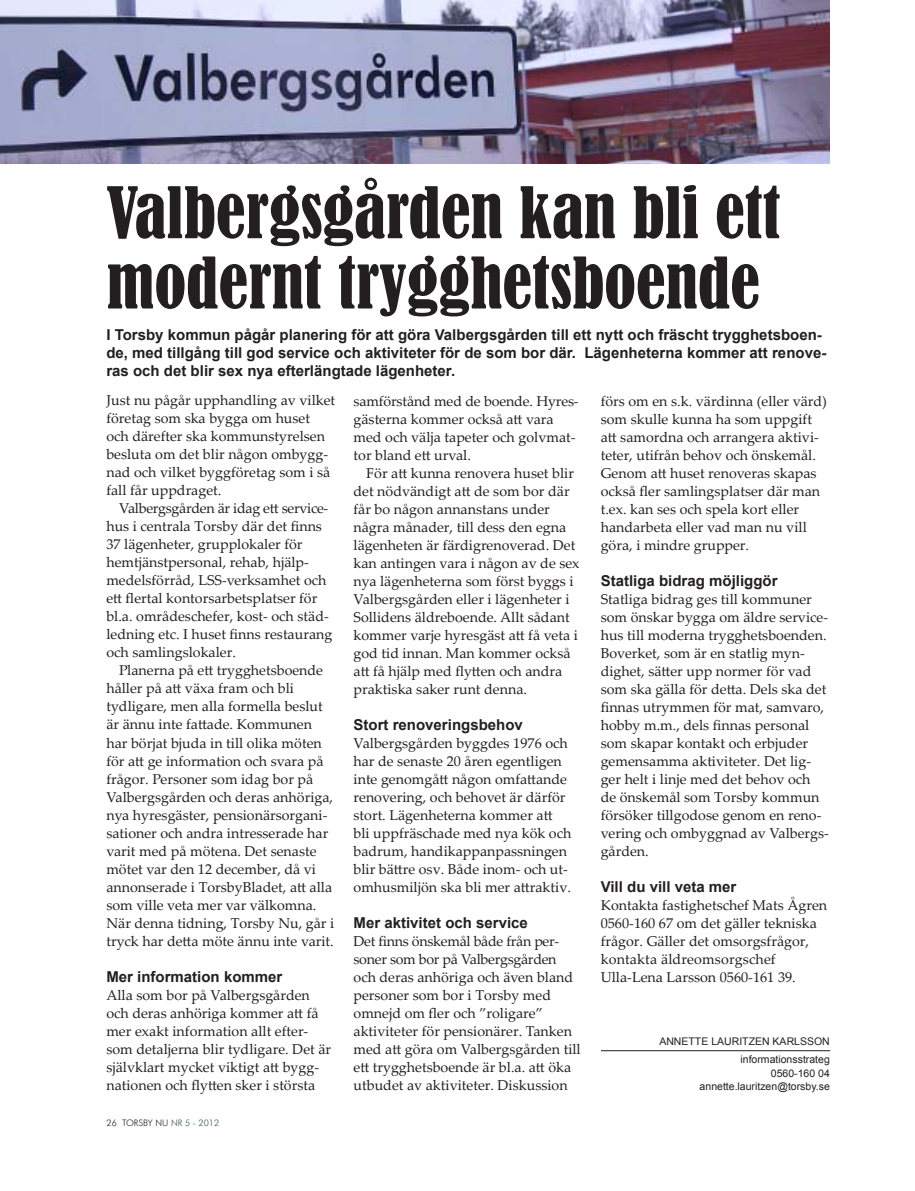
<style>
.page{position:relative;width:915px;height:1191px;background:#fff}
.page>*{position:absolute;margin:0;border:0;box-sizing:border-box;transform-origin:0 0}
.rubrik{font:condensed 66px "Bernard";color:#231f20}
.Ingress{font:700 15px/18px "Arial";color:#231f20}
.Underrubrik_1{font:700 15px "Arial";color:#231f20}
.brödtext_u_stycke{font:14.25px/18px "Palatino Linotype";color:#231f20}
.brödtext{font:14.25px/18px "Palatino Linotype";color:#231f20}
.avsändare{font:10.5px "Arial";color:#231f20}
.t1{font:300 9px "Futura BT";color:#231f20}
.s1{color:#345853}
</style>
<div class="page">
<hr style="left:600px;top:1050px;width:229px;height:1px;background:#231f20">
<img style="left:0;top:0;width:829px;height:164px">
<p class="rubrik" style="left:106px;top:174px;width:675px">Valbergsgården kan bli ett</p>
<p class="rubrik" style="left:106px;top:245px;width:654px">modernt trygghetsboende</p>
<p class="Ingress" style="left:106px;top:326px;width:721px">I Torsby kommun pågår planering för att göra Valbergsgården till ett nytt och fräscht trygghetsboen&shy;de, med tillgång till god service och aktiviteter för de som bor där. Lägenheterna kommer att renove&shy;ras och det blir sex nya efterlängtade lägenheter.</p>
<p class="brödtext_u_stycke" style="left:106px;top:391px;width:230px">Just nu pågår upphandling av vilket företag som ska bygga om huset och därefter ska kommunstyrelsen besluta om det blir någon ombygg&shy;nad och vilket byggföretag som i så fall får uppdraget.</p>
<p class="brödtext" style="left:106px;top:499px;width:227px;text-indent:13px">Valbergsgården är idag ett service&shy;hus i centrala Torsby där det finns 37 lägenheter, grupplokaler för hemtjänstpersonal, rehab, hjälp&shy;medelsförråd, LSS-verksamhet och ett flertal kontorsarbetsplatser för bl.a. områdeschefer, kost- och städ&shy;ledning etc. I huset finns restaurang och samlingslokaler.</p>
<p class="brödtext" style="left:106px;top:661px;width:229px;text-indent:13px">Planerna på ett trygghetsboende håller på att växa fram och bli tydligare, men alla formella beslut är ännu inte fattade. Kommunen har börjat bjuda in till olika möten för att ge information och svara på frågor. Personer som idag bor på Valbergsgården och deras anhöriga, nya hyresgäster, pensionärsorgani&shy;sationer och andra intresserade har varit med på mötena. Det senaste mötet var den 12 december, då vi annonserade i TorsbyBladet, att alla som ville veta mer var välkomna.<br>När denna tidning, Torsby Nu, går i tryck har detta möte ännu inte varit.</p>
<p class="Underrubrik_1" style="left:106px;top:966px;width:177px">Mer information kommer</p>
<p class="brödtext_u_stycke" style="left:106px;top:985px;width:226px">Alla som bor på Valbergsgården och deras anhöriga kommer att få mer exakt information allt efter&shy;som detaljerna blir tydligare. Det är självklart mycket viktigt att bygg&shy;nationen och flytten sker i största</p>
<p class="t1" style="left:106px;top:1116px;width:114px">26 TORSBY NU <span class="s1">NR 5 - 2012</span></p>
<p class="brödtext_u_stycke" style="left:353px;top:391px;width:226px">samförstånd med de boende. Hyres&shy;gästerna kommer också att vara med och välja tapeter och golvmat&shy;tor bland ett urval.</p>
<p class="brödtext" style="left:353px;top:463px;width:227px;text-indent:13px">För att kunna renovera huset blir det nödvändigt att de som bor där får bo någon annanstans under några månader, till dess den egna lägenheten är färdigrenoverad. Det kan antingen vara i någon av de sex nya lägenheterna som först byggs i Valbergsgården eller i lägenheter i Sollidens äldreboende. Allt sådant kommer varje hyresgäst att få veta i god tid innan. Man kommer också att få hjälp med flytten och andra praktiska saker runt denna.</p>
<p class="Underrubrik_1" style="left:353px;top:715px;width:171px">Stort renoveringsbehov</p>
<p class="brödtext_u_stycke" style="left:353px;top:733px;width:219px">Valbergsgården byggdes 1976 och har de senaste 20 åren egentligen inte genomgått någon omfattande renovering, och behovet är därför stort. Lägenheterna kommer att bli uppfräschade med nya kök och badrum, handikappanpassningen blir bättre osv. Både inom- och ut&shy;omhusmiljön ska bli mer attraktiv.</p>
<p class="Underrubrik_1" style="left:353px;top:913px;width:176px">Mer aktivitet och service</p>
<p class="brödtext_u_stycke" style="left:353px;top:931px;width:229px">Det finns önskemål både från per&shy;soner som bor på Valbergsgården och deras anhöriga och även bland personer som bor i Torsby med omnejd om fler och ”roligare” aktiviteter för pensionärer. Tanken med att göra om Valbergsgården till ett trygghetsboende är bl.a. att öka utbudet av aktiviteter. Diskussion</p>
<p class="brödtext_u_stycke" style="left:600px;top:391px;width:228px">förs om en s.k. värdinna (eller värd) som skulle kunna ha som uppgift att samordna och arrangera aktivi&shy;teter, utifrån behov och önskemål.<br>Genom att huset renoveras skapas också fler samlingsplatser där man t.ex. kan ses och spela kort eller handarbeta eller vad man nu vill göra, i mindre grupper.</p>
<p class="Underrubrik_1" style="left:600px;top:571px;width:178px">Statliga bidrag möjliggör</p>
<p class="brödtext_u_stycke" style="left:600px;top:589px;width:230px">Statliga bidrag ges till kommuner som önskar bygga om äldre service&shy;hus till moderna trygghetsboenden.<br>Boverket, som är en statlig myn&shy;dighet, sätter upp normer för vad som ska gälla för detta. Dels ska det finnas utrymmen för mat, samvaro, hobby m.m., dels finnas personal som skapar kontakt och erbjuder gemensamma aktiviteter. Det lig&shy;ger helt i linje med det behov och de önskemål som Torsby kommun försöker tillgodose genom en reno&shy;vering och ombyggnad av Valbergs&shy;gården.</p>
<p class="Underrubrik_1" style="left:600px;top:877px;width:137px">Vill du vill veta mer</p>
<p class="brödtext_u_stycke" style="left:600px;top:895px;width:228px">Kontakta fastighetschef Mats Ågren 0560-160 67 om det gäller tekniska frågor. Gäller det omsorgsfrågor, kontakta äldreomsorgschef Ulla-Lena Larsson 0560-161 39.</p>
<p class="avsändare" style="left:659px;top:1034px;width:172px">ANNETTE LAURITZEN KARLSSON</p>
<p class="avsändare" style="left:740px;top:1052px;width:91px">informationsstrateg</p>
<p class="avsändare" style="left:770px;top:1066px;width:60px">0560-160 04</p>
<p class="avsändare" style="left:699px;top:1079px;width:132px">annette.lauritzen@torsby.se</p>
</div>
